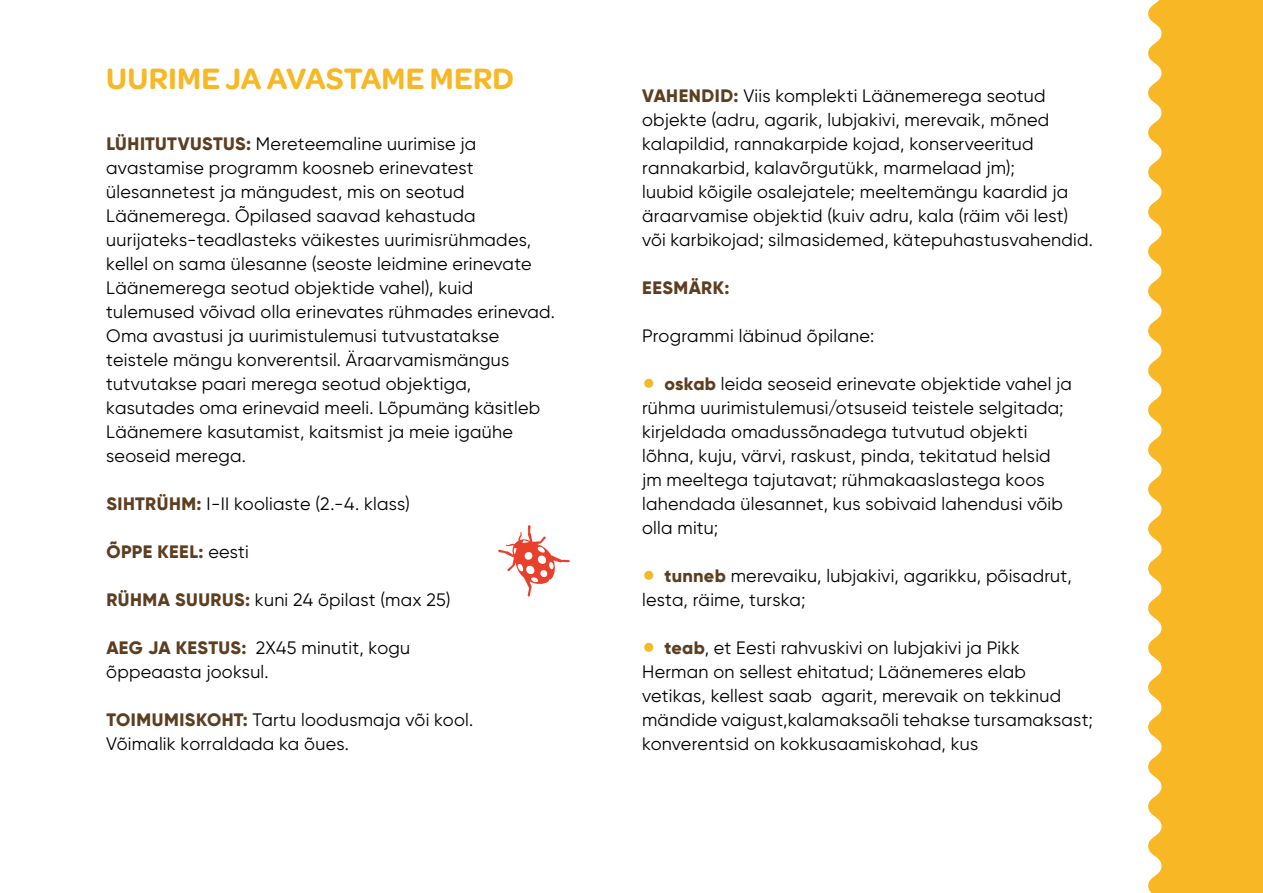
<style>
.page{position:relative;width:1263px;height:893px;background:#fff}
.page>*{position:absolute;margin:0;border:0;box-sizing:border-box;transform-origin:0 0}
.t1{font:45px "Gilroy";color:#f8b724}
.t2{font:600 31.5px "Omnes";letter-spacing:.005em;color:#f8b724}
.t3{font:18px/24px "Gilroy";letter-spacing:.015em;color:#000}
.t4{font:800 18px "Gilroy";letter-spacing:.025em;color:#5e3e20}
.s1{font-weight:800;color:#5e3e20}
.s2{font-weight:400;color:#000}
</style>
<div class="page">
<svg style="left:1148px;top:0;width:115px;height:893px;fill:#f8b724"></svg>
<svg style="left:498px;top:525px;width:72px;height:72px"></svg>
<h2 class="t2" style="left:106px;top:56px;width:409px">UURIME JA AVASTAME MERD</h2>
<p class="t3" style="left:106px;top:132px;width:450px"><span class="s1">LÜHITUTVUSTUS:</span> Mereteemaline uurimise ja avastamise programm koosneb erinevatest ülesannetest ja mängudest, mis on seotud Läänemerega. Õpilased saavad kehastuda uurijateks-teadlasteks väikestes uurimisrühmades, kellel on sama ülesanne (seoste leidmine erinevate Läänemerega seotud objektide vahel), kuid tulemused võivad olla erinevates rühmades erinevad.<br>Oma avastusi ja uurimistulemusi tutvustatakse teistele mängu konverentsil. Äraarvamismängus tutvutakse paari merega seotud objektiga, kasutades oma erinevaid meeli. Lõpumäng käsitleb Läänemere kasutamist, kaitsmist ja meie igaühe seoseid merega.</p>
<p class="t3" style="left:106px;top:491px;width:305px"><span class="s1">SIHTRÜHM:</span> I-II kooliaste (2.-4. klass)</p>
<p class="t4" style="left:106px;top:540px;width:144px">ÕPPE KEEL: <span class="s2">eesti</span></p>
<p class="t3" style="left:106px;top:587px;width:346px"><span class="s1">RÜHMA SUURUS:</span> kuni 24 õpilast (max 25)</p>
<p class="t3" style="left:106px;top:635px;width:305px"><span class="s1">AEG JA KESTUS:</span> 2X45 minutit, kogu õppeaasta jooksul.</p>
<p class="t3" style="left:106px;top:707px;width:368px"><span class="s1">TOIMUMISKOHT:</span> Tartu loodusmaja või kool.<br>Võimalik korraldada ka õues.</p>
<p class="t3" style="left:642px;top:83px;width:452px"><span class="s1">VAHENDID:</span> Viis komplekti Läänemerega seotud objekte (adru, agarik, lubjakivi, merevaik, mõned kalapildid, rannakarpide kojad, konserveeritud rannakarbid, kalavõrgutükk, marmelaad jm);<br>luubid kõigile osalejatele; meeltemängu kaardid ja äraarvamise objektid (kuiv adru, kala (räim või lest) või karbikojad; silmasidemed, kätepuhastusvahendid.</p>
<p class="t4" style="left:642px;top:276px;width:89px">EESMÄRK:</p>
<p class="t3" style="left:642px;top:323px;width:233px">Programmi läbinud õpilane:</p>
<h1 class="t1" style="left:642px;top:356px;width:15px">•</h1>
<p class="t3" style="left:642px;top:372px;width:431px;text-indent:22px"><span class="s1">oskab</span> leida seoseid erinevate objektide vahel ja rühma uurimistulemusi/otsuseid teistele selgitada; kirjeldada omadussõnadega tutvutud objekti lõhna, kuju, värvi, raskust, pinda, tekitatud helsid jm meeltega tajutavat; rühmakaaslastega koos lahendada ülesannet, kus sobivaid lahendusi võib olla mitu;</p>
<h1 class="t1" style="left:642px;top:548px;width:15px">•</h1>
<p class="t3" style="left:642px;top:564px;width:431px;text-indent:22px"><span class="s1">tunneb</span> merevaiku, lubjakivi, agarikku, põisadrut, lesta, räime, turska;</p>
<h1 class="t1" style="left:642px;top:620px;width:15px">•</h1>
<p class="t3" style="left:642px;top:636px;width:452px;text-indent:22px"><span class="s1">teab</span>, et Eesti rahvuskivi on lubjakivi ja Pikk<br>Herman on sellest ehitatud; Läänemeres elab vetikas, kellest saab agarit, merevaik on tekkinud mändide vaigust,kalamaksaõli tehakse tursamaksast; konverentsid on kokkusaamiskohad, kus</p>
</div>
